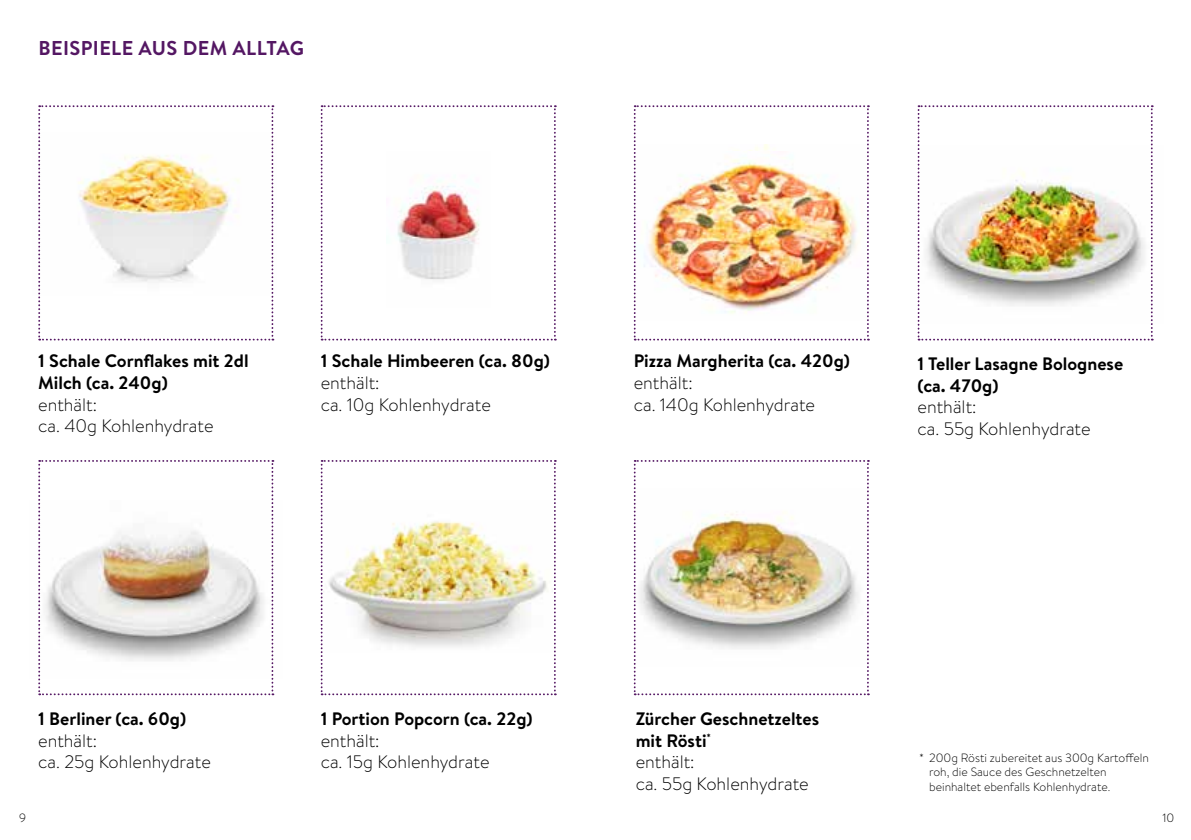
<style>
.page{position:relative;width:1191px;height:840px;background:#fff}
.page>*{position:absolute;margin:0;border:0;box-sizing:border-box;transform-origin:0 0}
.t1{font:700 20px "Brandon Text";letter-spacing:.02em;color:#541763}
.t2{font:700 18px/21.6px "Brandon Text";color:#000}
.t3{font:300 18px/21.6px "Brandon Text";color:#000}
.t4{font:300 12px/14.4px "Brandon Text";color:#000}
.s1{font-weight:300}
</style>
<div class="page">
<svg style="left:38px;top:105px;width:235px;height:235px"></svg>
<svg style="left:38px;top:460px;width:235px;height:234px"></svg>
<svg style="left:321px;top:105px;width:235px;height:235px"></svg>
<svg style="left:321px;top:460px;width:235px;height:234px"></svg>
<img style="left:386px;top:152px;width:104px;height:155px">
<img style="left:634px;top:105px;width:235px;height:235px">
<img style="left:634px;top:460px;width:235px;height:234px">
<img style="left:917px;top:105px;width:235px;height:235px">
<p class="t1" style="left:38px;top:34px;width:264px">Beispiele aus dem Alltag</p>
<p class="t2" style="left:38px;top:349px;width:212px">1 Schale Cornflakes mit 2dl<br>Milch (ca. 240g)</p>
<p class="t3" style="left:38px;top:392px;width:177px">enthält:<br>ca. 40g Kohlenhydrate</p>
<p class="t2" style="left:321px;top:349px;width:231px">1 Schale Himbeeren (ca. 80g)</p>
<p class="t3" style="left:321px;top:371px;width:172px">enthält:<br>ca. 10g Kohlenhydrate</p>
<p class="t2" style="left:634px;top:349px;width:218px">Pizza Margherita (ca. 420g)</p>
<p class="t3" style="left:634px;top:371px;width:183px">enthält:<br>ca. 140g Kohlenhydrate</p>
<p class="t2" style="left:917px;top:352px;width:207px">1 Teller Lasagne Bolognese (ca. 470g)</p>
<p class="t3" style="left:917px;top:395px;width:174px">enthält:<br>ca. 55g Kohlenhydrate</p>
<p class="t2" style="left:38px;top:707px;width:149px">1 Berliner (ca. 60g)</p>
<p class="t3" style="left:38px;top:728px;width:174px">enthält:<br>ca. 25g Kohlenhydrate</p>
<p class="t2" style="left:321px;top:707px;width:213px">1 Portion Popcorn (ca. 22g)</p>
<p class="t3" style="left:321px;top:728px;width:170px">enthält:<br>ca. 15g Kohlenhydrate</p>
<p class="t2" style="left:635px;top:707px;width:185px">Zürcher Geschnetzeltes mit Rösti<sup>*<br></sup><span class="s1">enthält:<br>ca. 55g Kohlenhydrate</span></p>
<p class="t4" style="left:929px;top:749px;width:221px;text-indent:-10px">* 200g Rösti zubereitet aus 300g Kartoffeln roh, die Sauce des Geschnetzelten beinhaltet ebenfalls Kohlenhydrate.</p>
<p class="t4" style="left:19px;top:809px;width:8px">9</p>
<p class="t4" style="left:1162px;top:809px;width:13px">10</p>
</div>
